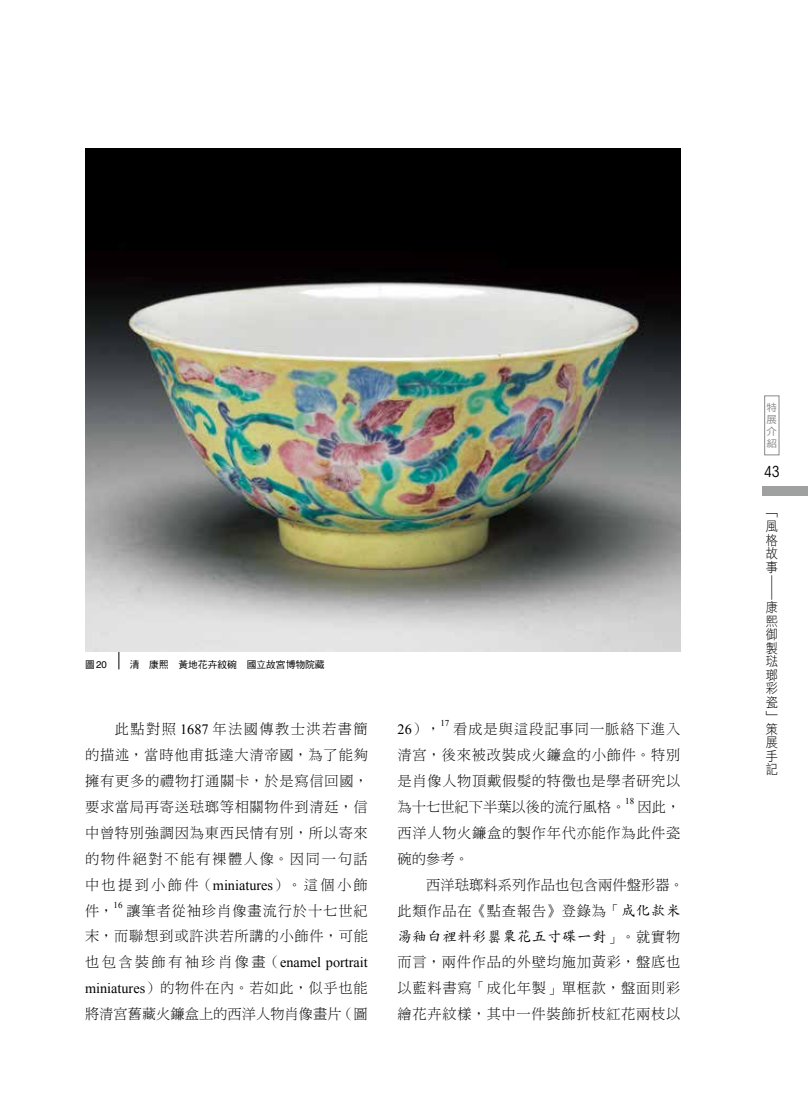
<style>
.page{position:relative;width:808px;height:1106px;background:#fff}
.page>*{position:absolute;margin:0;border:0;box-sizing:border-box;transform-origin:0 0}
.t1{font:condensed 15px "ITC Avant Garde Std";color:#000}
.t2{font:14.25px/26px "DF Ming Std W3";letter-spacing:.05em;color:#000;text-align:justify}
.t3{font:14.25px/26px "DF Ming Std W3";color:#000}
.t4{font:14.25px "Times New Roman";color:#000}
.t5{font:500 14.25px "AR Kai B5";letter-spacing:.05em;color:#000}
.t6{font:13.5px/13.5px "DF Hei Std W3";color:#000;text-align:justify;scale:.9 1}
.t7{font:12.15px "DF Hei Std W3";color:#000;scale:2.22 1}
.t8{font:10.05px/12px "DF Hei Std W5";color:#898989;text-align:justify;scale:1.05 1}
.t9{font:9.75px "DF Hei Std W5";color:#000}
.t10{font:9.75px "Helvetica";color:#000}
.t11{font:9px "Times New Roman";color:#000}
.s1{font-family:"DF Hei Std W5"}
.s2{font-family:"Times New Roman"}
.s3{font-family:"DF Ming Std W3"}
.s4{font-family:"AR Kai B5";font-weight:500}
.s5{font-family:"DF Ming Std W3";font-weight:400}
</style>
<div class="page">
<div style="left:762px;top:487px;width:46px;height:9px;background:#9fa0a0"></div>
<div style="left:764px;top:395px;width:15px;height:60px;border:1px solid #898989"></div>
<hr style="left:119px;top:572px;width:1px;height:97px;background:#000">
<img style="left:85px;top:149px;width:595px;height:502px">
<p class="t10" style="left:85px;top:657px;width:23px"><span class="s1">圖</span>20</p>
<p class="t9" style="left:130px;top:659px;width:196px">清　康熙　黃地花卉紋碗　國立故宮博物院藏</p>
<p class="t2" style="left:85px;top:715px;width:284px">　　此點對照 <span class="s2">1687</span> 年法國傳教士洪若書簡的描述，當時他甫抵達大清帝國，為了能夠擁有更多的禮物打通關卡，於是寫信回國，要求當局再寄送琺瑯等相關物件到清廷，信中曾特別強調因為東西民情有別，所以寄來的物件絕對不能有裸體人像。因同一句話中也提到小飾件（<span class="s2">miniatures</span>）。這個小飾件，</p>
<p class="t11" style="left:114px;top:899px;width:10px">16</p>
<p class="t2" style="left:85px;top:897px;width:284px;text-align:right">讓筆者從袖珍肖像畫流行於十七世紀<br>末，而聯想到或許洪若所講的小飾件，可能</p>
<p class="t4" style="left:85px;top:953px;width:284px"><span class="s3">也包含裝飾有袖珍肖像畫（</span>enamel portrait</p>
<p class="t3" style="left:85px;top:975px;width:284px"><span class="s2">miniatures</span>）的物件在內。若如此，似乎也能將清宮舊藏火鐮盒上的西洋人物肖像畫片（圖</p>
<p class="t4" style="left:398px;top:719px;width:44px">26<span class="s3">），</span></p>
<p class="t11" style="left:440px;top:717px;width:10px">17</p>
<p class="t2" style="left:398px;top:715px;width:284px;text-indent:56px">看成是與這段記事同一脈絡下進入清宮，後來被改裝成火鐮盒的小飾件。特別是肖像人物頂戴假髮的特徵也是學者研究以為十七世紀下半葉以後的流行風格。</p>
<p class="t11" style="left:625px;top:795px;width:10px">18</p>
<p class="t2" style="left:398px;top:793px;width:288px;text-align:left;text-indent:240px">因此，西洋人物火鐮盒的製作年代亦能作為此件瓷碗的參考。<br>　　西洋琺瑯料系列作品也包含兩件盤形器。此類作品在《點查報告》登錄為「<span class="s4">成化款米</span></p>
<p class="t5" style="left:398px;top:929px;width:284px">湯釉白裡料彩罌粟花五寸碟一對<span class="s5">」。就實物</span></p>
<p class="t2" style="left:398px;top:949px;width:284px">而言，兩件作品的外壁均施加黃彩，盤底也以藍料書寫「成化年製」單框款，盤面則彩繪花卉紋樣，其中一件裝飾折枝紅花兩枝以</p>
<p class="t8" style="left:766px;top:401px;width:11px">特展介紹</p>
<p class="t1" style="left:764px;top:463px;width:17px">43</p>
<p class="t6" style="left:766px;top:506px;width:15px">﹁風格故事</p>
<p class="t7" style="left:778px;top:573px;width:14px;rotate:90deg">—</p>
<p class="t6" style="left:766px;top:600px;width:15px">康熙御製琺瑯彩瓷﹂策展手記</p>
</div>
